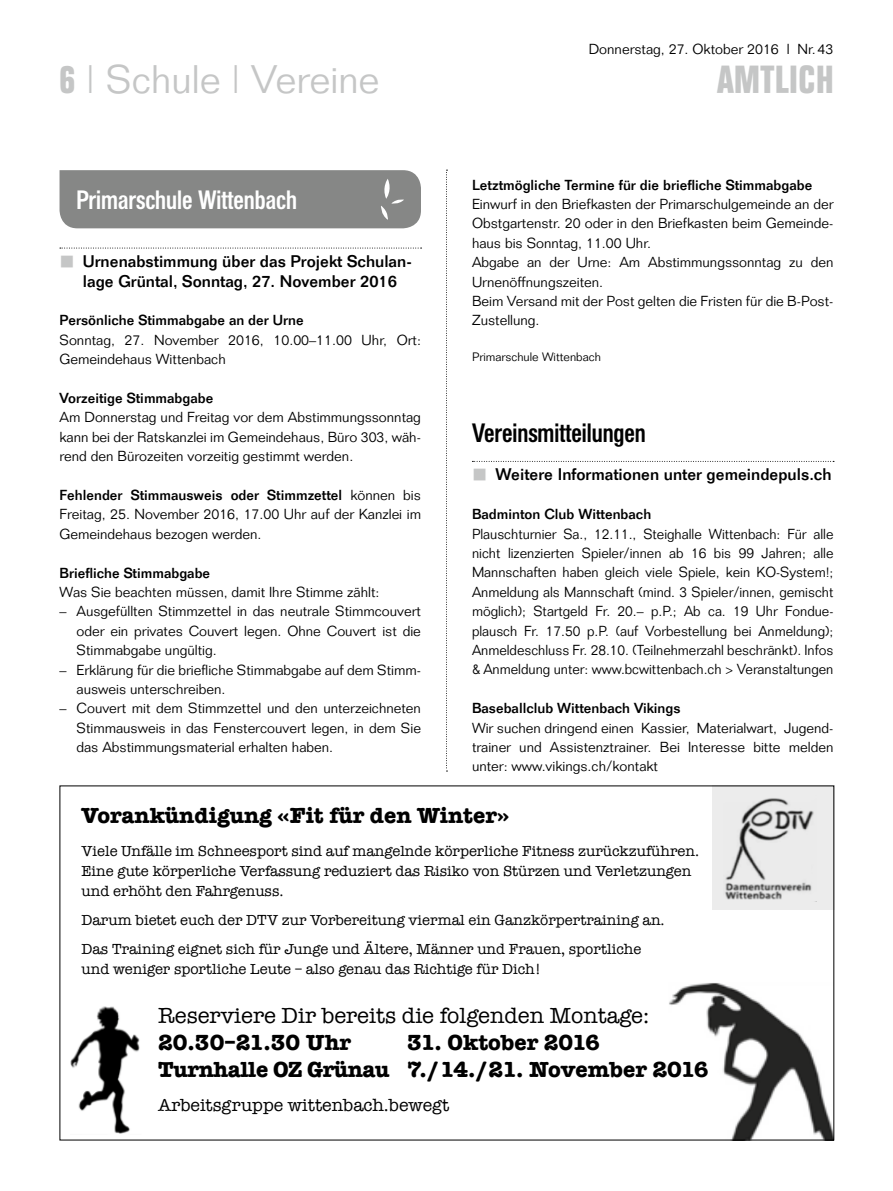
<style>
.page{position:relative;width:893px;height:1191px;background:#fff}
.page>*{position:absolute;margin:0;border:0;box-sizing:border-box;transform-origin:0 0}
.t1{font:300 39px "Folio";color:#c5c6c6}
.t2{font:700 39px "Folio Condensed BQ";letter-spacing:.025em;color:#c5c6c6}
.t3{font:500 26.25px "Folio Condensed BQ";color:#fff}
.t4{font:500 26.25px "Folio Condensed BQ";color:#000}
.t5{font:22.5px/27px "American Typewriter";color:#000}
.t6{font:700 22.5px/27px "American Typewriter";letter-spacing:-.02em;color:#000}
.t7{font:700 22.5px "American Typewriter";color:#000}
.t8{font:18px "American Typewriter";color:#000}
.t9{font:500 16.5px/19.4px "Folio";color:#000}
.t10{font:15px/20.2px "American Typewriter";color:#000}
.t11{font:300 14.25px/19.4px "Folio";color:#000}
.t12{font:300 12px "Folio";color:#000}
.s1{font-family:"Folio Condensed BQ";font-weight:700}
.s2{font-weight:500}
.s3{font-weight:700}
</style>
<div class="page">
<svg style="left:446px;top:170px;width:1px;height:601px"></svg>
<svg style="left:472px;top:461px;width:362px;height:1px"></svg>
<svg style="left:60px;top:248px;width:362px;height:1px"></svg>
<img style="left:667px;top:983px;width:166px;height:157px">
<img style="left:70px;top:1006px;width:70px;height:128px">
<svg style="left:712px;top:785px;width:122px;height:125px;background:#d5d5d5"></svg>
<div style="left:60px;top:170px;width:361px;height:58px;background:#868786"></div>
<p class="t11" style="left:589px;top:39px;width:246px">Donnerstag, 27. Oktober 2016 l Nr.43</p>
<p class="t1" style="left:60px;top:56px;width:321px"><span class="s1">6</span> | Schule | Vereine</p>
<h1 class="t2" style="left:717px;top:58px;width:118px">AMTLICH</h1>
<p class="t3" style="left:77px;top:185px;width:222px">Primarschule Wittenbach</p>
<p class="t9" style="left:83px;top:251px;width:330px">Urnenabstimmung über das Projekt Schulan&shy;lage Grüntal, Sonntag, 27. November 2016</p>
<p class="t11" style="left:60px;top:311px;width:363px"><span class="s2">Persönliche Stimmabgabe an der Urne<br></span>Sonntag, 27. November 2016, 10.00–11.00 Uhr, Ort:<br>Gemeindehaus Wittenbach</p>
<p class="t11" style="left:60px;top:388px;width:363px"><span class="s2">Vorzeitige Stimmabgabe<br></span>Am Donnerstag und Freitag vor dem Abstimmungssonntag kann bei der Ratskanzlei im Gemeindehaus, Büro 303, wäh&shy;rend den Bürozeiten vorzeitig gestimmt werden.</p>
<p class="t11" style="left:60px;top:485px;width:363px;text-align:justify"><span class="s2">Fehlender Stimmausweis oder Stimmzettel</span> können bis Freitag, 25. November 2016, 17.00 Uhr auf der Kanzlei im Gemeindehaus bezogen werden.</p>
<p class="t11" style="left:60px;top:563px;width:321px"><span class="s2">Briefliche Stimmabgabe<br></span>Was Sie beachten müssen, damit Ihre Stimme zählt:</p>
<p class="t11" style="left:77px;top:601px;width:346px;text-align:justify;text-indent:-17px">– Ausgefüllten Stimmzettel in das neutrale Stimmcouvert oder ein privates Couvert legen. Ohne Couvert ist die Stimmabgabe ungültig.</p>
<p class="t11" style="left:77px;top:660px;width:346px;text-indent:-17px">– Erklärung für die briefliche Stimmabgabe auf dem Stimm&shy;ausweis unterschreiben.</p>
<p class="t11" style="left:77px;top:698px;width:346px;text-align:justify;text-indent:-17px">– Couvert mit dem Stimmzettel und den unterzeichneten Stimmausweis in das Fenstercouvert legen, in dem Sie das Abstimmungsmaterial erhalten haben.</p>
<p class="t11" style="left:472px;top:175px;width:363px"><span class="s2">Letztmögliche Termine für die briefliche Stimmabgabe </span>Einwurf in den Briefkasten der Primarschulgemeinde an der Obstgartenstr. 20 oder in den Briefkasten beim Gemeinde&shy;haus bis Sonntag, 11.00 Uhr.<br>Abgabe an der Urne: Am Abstimmungssonntag zu den Urnenöffnungszeiten.<br>Beim Versand mit der Post gelten die Fristen für die B-Post-Zustellung.</p>
<p class="t12" style="left:472px;top:350px;width:130px">Primarschule Wittenbach</p>
<p class="t4" style="left:472px;top:418px;width:175px">Vereinsmitteilungen</p>
<p class="t9" style="left:495px;top:465px;width:338px">Weitere Informationen unter gemeindepuls.ch</p>
<p class="t11" style="left:472px;top:504px;width:363px"><span class="s2">Badminton Club Wittenbach<br></span>Plauschturnier Sa., 12.11., Steighalle Wittenbach: Für alle nicht lizenzierten Spieler/innen ab 16 bis 99 Jahren; alle Mannschaften haben gleich viele Spiele, kein KO-System!; Anmeldung als Mannschaft (mind. 3 Spieler/innen, gemischt möglich); Startgeld Fr. 20.– p.P.; Ab ca. 19 Uhr Fondue&shy;plausch Fr. 17.50 p.P. (auf Vorbestellung bei Anmeldung); Anmeldeschluss Fr. 28.10. (Teilnehmerzahl beschränkt). Infos &amp; Anmeldung unter: www.bcwittenbach.ch &gt; Veranstaltungen</p>
<p class="t11" style="left:472px;top:698px;width:363px"><span class="s2">Baseballclub Wittenbach Vikings<br></span>Wir suchen dringend einen Kassier, Materialwart, Jugend&shy;trainer und Assistenztrainer. Bei Interesse bitte melden unter: www.vikings.ch/kontakt</p>
<p class="t7" style="left:82px;top:796px;width:429px">Vorankündigung «Fit für den Winter»</p>
<p class="t10" style="left:82px;top:840px;width:619px">Viele Unfälle im Schneesport sind auf mangelnde körperliche Fitness zurückzuführen.<br>Eine gute körperliche Verfassung reduziert das Risiko von Stürzen und Verletzungen und erhöht den Fahrgenuss.</p>
<p class="t10" style="left:82px;top:905px;width:585px;line-height:28.8px">Darum bietet euch der DTV zur Vorbereitung viermal ein Ganzkörpertraining an.<br>Das Training eignet sich für Junge und Ältere, Männer und Frauen, sportliche</p>
<p class="t10" style="left:82px;top:958px;width:461px">und weniger sportliche Leute – also genau das Richtige für Dich!</p>
<p class="t5" style="left:158px;top:1000px;width:493px">Reserviere Dir bereits die folgenden Montage:<br><span class="s3">20.30–21.30 Uhr</span></p>
<p class="t6" style="left:158px;top:1027px;width:552px;text-indent:249px">31. Oktober 2016<br>Turnhalle OZ Grünau 7./14./21. November 2016</p>
<p class="t8" style="left:158px;top:1091px;width:293px">Arbeitsgruppe wittenbach.bewegt</p>
</div>
